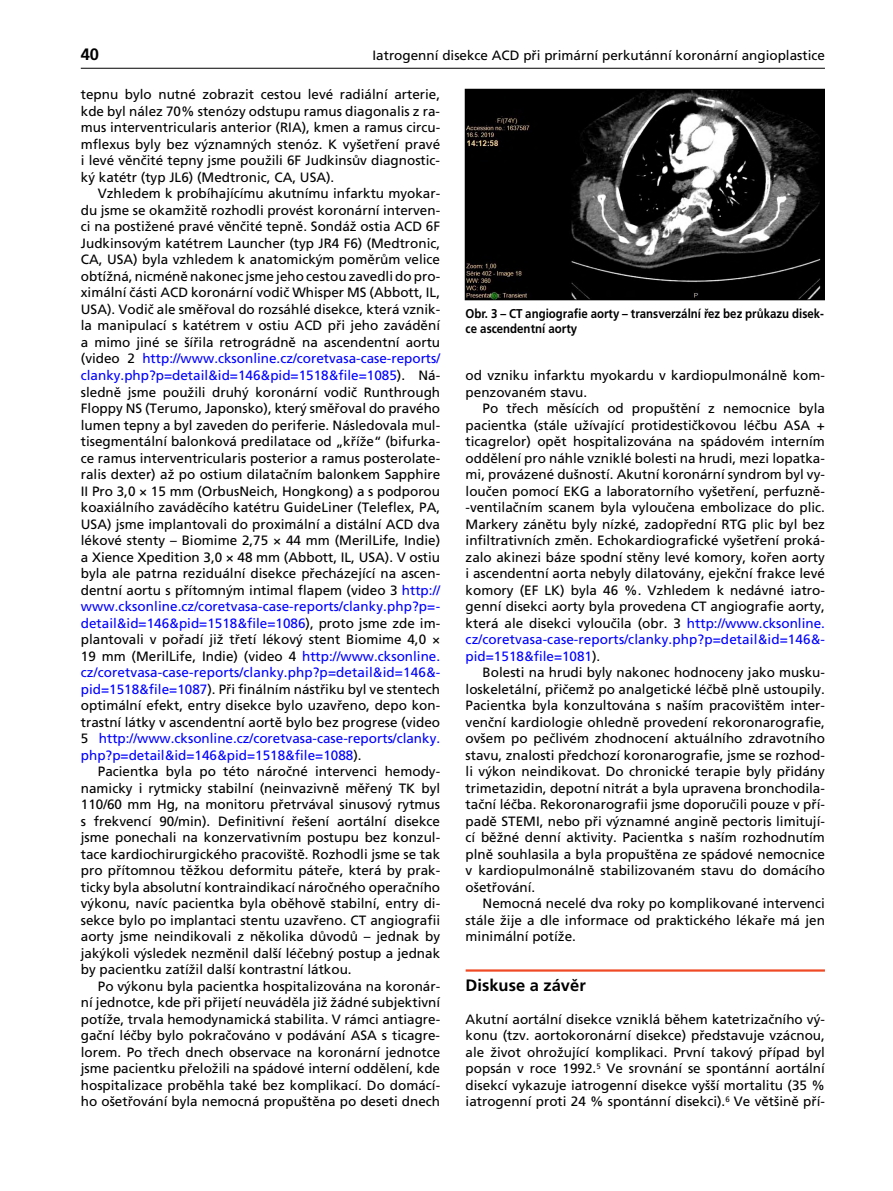
<style>
.page{position:relative;width:893px;height:1191px;background:#fff}
.page>*{position:absolute;margin:0;border:0;box-sizing:border-box;transform-origin:0 0}
.t1{font:700 16.5px "Frutiger CE";color:#000}
.t2{font:13.5px/16.5px "Frutiger CE";color:#000;text-align:justify}
.t3{font:700 12.75px/14.2px "Frutiger CE";color:#000;scale:.9 1}
.s1{color:#00f}
</style>
<div class="page">
<hr style="left:81px;top:68px;width:744px;height:1px;background:#000">
<hr style="left:466px;top:969px;width:359px;height:2px;background:#ef4925">
<img style="left:467px;top:91px;width:356px;height:207px">
<div style="left:465px;top:89px;width:360px;height:211px;border:1px solid #000"></div>
<p class="t1" style="left:81px;top:44px;width:20px">40</p>
<p class="t2" style="left:373px;top:47px;width:454px">Iatrogenní disekce ACD při primární perkutánní koronární angioplastice</p>
<p class="t2" style="left:81px;top:86px;width:361px">tepnu bylo nutné zobrazit cestou levé radiální arterie, kde byl nález 70% stenózy odstupu ramus diagonalis z ra&shy;mus interventricularis anterior (RIA), kmen a ramus circu&shy;mflexus byly bez významných stenóz. K vyšetření pravé i levé věnčité tepny jsme použili 6F Judkinsův diagnostic&shy;ký katétr (typ JL6) (Medtronic, CA, U SA).</p>
<p class="t2" style="left:81px;top:185px;width:361px;text-indent:17px">Vzhledem k probíhajícímu akutnímu infarktu myokar&shy;du jsme se okamžitě rozhodli provést koronární interven&shy;ci na postižené pravé věnčité tepně. Sondáž ostia ACD 6F Judkinsovým katétrem Launcher (typ JR4 F6) (Medtronic, CA, USA) byla vzhledem k anatomickým poměrům velice obtížná, nicméně nakonec jsme jeho cestou zavedli do pro&shy;ximální části ACD koronární vodič Whisper MS (Abbott, IL, USA). Vodič ale směřoval do rozsáhlé disekce, která vznik&shy;la manipulací s katétrem v ostiu ACD při jeho zavádění a mimo jiné se šířila retrográdně na ascendentní aortu (video 2 <span class="s1">http://www.cksonline.cz/coretvasa-case-reports/ clanky.php?p=detail&amp;id=146&amp;pid=1518&amp;file=1085</span>). Ná&shy;sledně jsme použili druhý koronární vodič Runthrough Floppy NS (Terumo, Japonsko), který směřoval do pravého lumen tepny a byl zaveden do periferie. Následovala mul&shy;tisegmentální balonková predilatace od „kříže“ (bifurka&shy;ce ramus interventricularis posterior a ramus posterolate&shy;ralis dexter) až po ostium dilatačním balonkem Sapphire II Pro 3,0 × 15 mm (OrbusNeich, Hongkong) a s podporou koaxiálního zaváděcího katétru GuideLiner (Teleflex, PA, USA) jsme implantovali do proximální a distální ACD dva lékové stenty – B iomime 2,75 × 44 mm (MerilLife, Indie) a Xience Xpedition 3,0 × 48 mm (Abbott, IL, U SA). V ostiu byla ale patrna reziduální disekce přecházející na ascen&shy;dentní aortu s přítomným intimal flapem (video 3 <span class="s1">http:// www.cksonline.cz/coretvasa-case-reports/clanky.php?p=- detail&amp;id=146&amp;pid=1518&amp;file=1086</span>), proto jsme zde im&shy;plantovali v pořadí již třetí lékový stent B iomime 4,0 × 19 mm (MerilLife, Indie) (video 4 <span class="s1">http://www.cksonline. cz/coretvasa-case-reports/clanky.php?p=detail&amp;id=146&amp;- pid=1518&amp;file=1087</span>). Při finálním nástřiku byl ve stentech optimální efekt, entry disekce bylo uzavřeno, depo kon&shy;trastní látky v ascendentní aortě bylo bez progrese (video 5 <span class="s1">http://www.cksonline.cz/coretvasa-case-reports/clanky. php?p=detail&amp;id=146&amp;pid=1518&amp;file=1088</span>).</p>
<p class="t2" style="left:81px;top:763px;width:361px;text-indent:17px">Pacientka byla po této náročné intervenci hemody&shy;namicky i rytmicky stabilní (neinvazivně měřený TK byl 110/60 mm H g, na monitoru přetrvával sinusový rytmus s frekvencí 90/min). Definitivní řešení aortální disekce jsme ponechali na konzervativním postupu bez konzul&shy;tace kardiochirurgického pracoviště. Rozhodli jsme se tak pro přítomnou těžkou deformitu páteře, která by prak&shy;ticky byla absolutní kontraindikací náročného operačního výkonu, navíc pacientka byla oběhově stabilní, entry di&shy;sekce bylo po implantaci stentu uzavřeno. CT angiografii aorty jsme neindikovali z několika důvodů – jednak by jakýkoli výsledek nezměnil další léčebný postup a jednak by pacientku zatížil další kontrastní látkou.</p>
<p class="t2" style="left:81px;top:977px;width:361px;text-indent:17px">Po výkonu byla pacientka hospitalizována na koronár&shy;ní jednotce, kde při přijetí neuváděla již žádné subjektivní potíže, trvala hemodynamická stabilita. V rámci antiagre&shy;gační léčby bylo pokračováno v podávání ASA s ticagre&shy;lorem. Po třech dnech observace na koronární jednotce jsme pacientku přeložili na spádové interní oddělení, kde hospitalizace proběhla také bez komplikací. Do domácí&shy;ho ošetřování byla nemocná propuštěna po deseti dnech</p>
<p class="t3" style="left:466px;top:307px;width:400px">Obr. 3 – CT angiografie aorty – transverzální řez bez průkazu disek&shy;ce ascendentní aorty</p>
<p class="t2" style="left:466px;top:367px;width:361px">od vzniku infarktu myokardu v kardiopulmonálně kom&shy;penzovaném stavu.</p>
<p class="t2" style="left:466px;top:400px;width:361px;text-indent:17px">Po třech měsících od propuštění z nemocnice byla pacientka (stále užívající protidestičkovou léčbu ASA + ticagrelor) opět hospitalizována na spádovém interním oddělení pro náhle vzniklé bolesti na hrudi, mezi lopatka&shy;mi, provázené dušností. Akutní koronární syndrom byl vy&shy;loučen pomocí EKG a laboratorního vyšetření, perfuzně--ventilačním scanem byla vyloučena embolizace do plic.<br>Markery zánětu byly nízké, zadopřední RTG plic byl bez infiltrativních změn. Echokardiografické vyšetření proká&shy;zalo akinezi báze spodní stěny levé komory, kořen aorty i ascendentní aorta nebyly dilatovány, ejekční frakce levé komory (EF LK) byla 46 %. Vzhledem k nedávné iatro&shy;genní disekci aorty byla provedena CT angiografie aorty, která ale disekci vyloučila (obr. 3 <span class="s1">http://www.cksonline. cz/coretvasa-case-reports/clanky.php?p=detail&amp;id=146&amp;- pid=1518&amp;file=1081</span>).</p>
<p class="t2" style="left:466px;top:664px;width:361px;text-indent:17px">Bolesti na hrudi byly nakonec hodnoceny jako musku&shy;loskeletální, přičemž po analgetické léčbě plně ustoupily.<br>Pacientka byla konzultována s naším pracovištěm inter&shy;venční kardiologie ohledně provedení rekoronarografie, ovšem po pečlivém zhodnocení aktuálního zdravotního stavu, znalosti předchozí koronarografie, jsme se rozhod&shy;li výkon neindikovat. Do chronické terapie byly přidány trimetazidin, depotní nitrát a byla upravena bronchodila&shy;tační léčba. Rekoronarografii jsme doporučili pouze v pří&shy;padě STEMI, nebo při významné angině pectoris limitují&shy;cí běžné denní aktivity. Pacientka s naším rozhodnutím plně souhlasila a byla propuštěna ze spádové nemocnice v kardiopulmonálně stabilizovaném stavu do domácího ošetřování.</p>
<p class="t2" style="left:466px;top:895px;width:361px;text-indent:17px">Nemocná necelé dva roky po komplikované intervenci stále žije a dle informace od praktického lékaře má jen minimální potíže.</p>
<p class="t1" style="left:466px;top:975px;width:122px">Diskuse a závěr</p>
<p class="t2" style="left:466px;top:1010px;width:361px">Akutní aortální disekce vzniklá během katetrizačního vý&shy;konu (tzv. aortokoronární disekce) představuje vzácnou, ale život ohrožující komplikaci. První takový případ byl popsán v roce 1992.<sup>5</sup> Ve srovnání se spontánní aortální disekcí vykazuje iatrogenní disekce vyšší mortalitu (35 % iatrogenní proti 24 % spontánní disekci).<sup>6</sup> Ve většině pří-</p>
</div>
